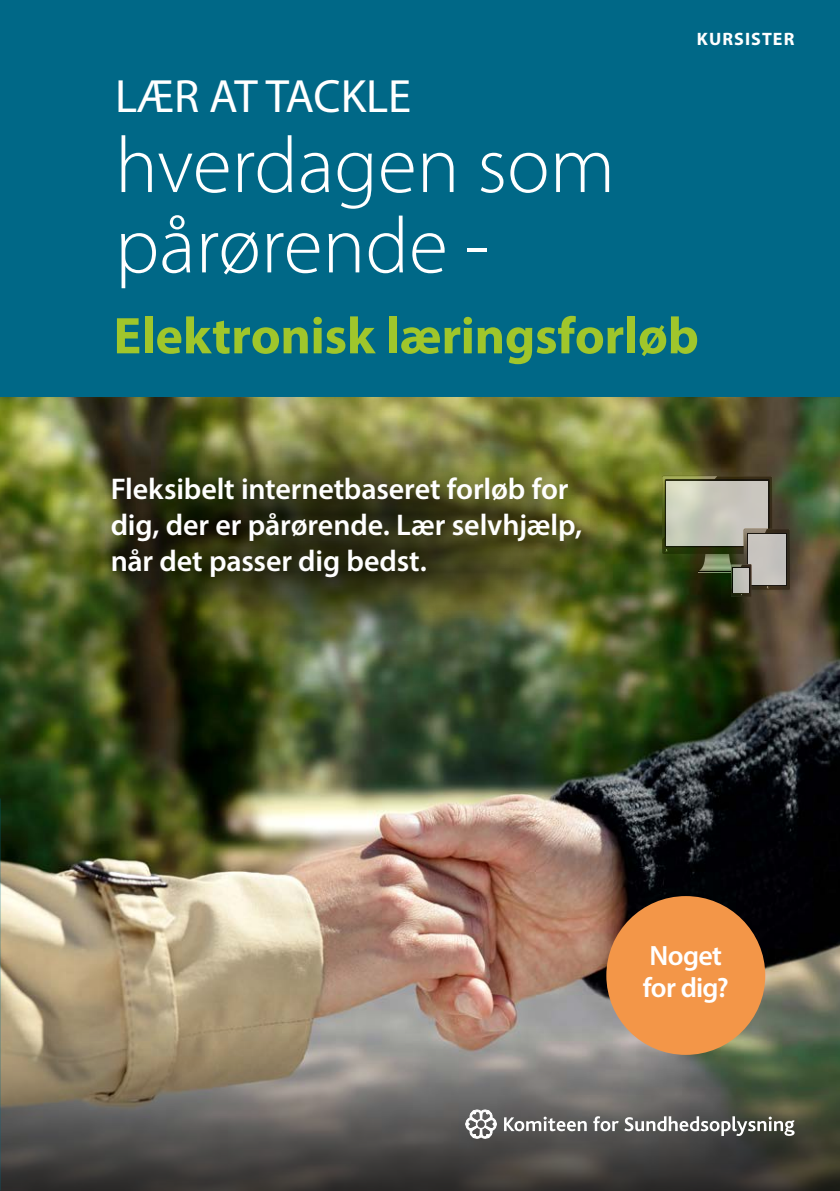
<style>
.page{position:relative;width:840px;height:1191px;background:#fff}
.page>*{position:absolute;margin:0;border:0;box-sizing:border-box;transform-origin:0 0}
.t1{font:300 80px/80.4px "Myriad Pro";color:#fff}
.t2{font:700 52px "Myriad Pro";letter-spacing:-.005em;color:#a0c62b}
.t3{font:46.8px "Myriad Pro";color:#fff}
.t4{font:600 30px/36px "Myriad Pro";letter-spacing:-.005em;color:#fff}
.t5{font:600 28px/32px "Myriad Pro";letter-spacing:-.025em;color:#fff}
.t6{font:700 18px "Myriad Pro";letter-spacing:.06em;color:#fff}
</style>
<div class="page">
<img style="left:0;top:397px;width:839px;height:594px">
<svg style="left:83px;top:387px;width:542px;height:255px;background:#767839"></svg>
<svg style="left:83px;top:443px;width:542px;height:255px;background:#454b23"></svg>
<svg style="left:0;top:991px;width:839px;height:200px;background:#716b60"></svg>
<div style="left:0;top:0;width:839px;height:397px;background:#006887"></div>
<svg style="left:465px;top:1110px;width:31px;height:28px"></svg>
<div style="left:475px;top:1118px;width:11px;height:11px;border:2px solid #fff;border-radius:50%"></div>
<svg style="left:503px;top:1116px;width:83px;height:15px"></svg>
<svg style="left:593px;top:1116px;width:25px;height:15px"></svg>
<svg style="left:624px;top:1116px;width:170px;height:20px"></svg>
<div style="left:606px;top:896px;width:158px;height:158px;background:#f39648;border-radius:50%"></div>
<img style="left:656px;top:567px;width:6px;height:11px">
<img style="left:789px;top:587px;width:5px;height:6px">
<img style="left:728px;top:596px;width:25px;height:3px">
<svg style="left:662px;top:476px;width:127px;height:120px;background:#898c77"></svg>
<h3 class="t3" style="left:115px;top:67px;width:297px">LÆR AT TACKLE</h3>
<h1 class="t1" style="left:115px;top:124px;width:501px">hverdagen som pårørende -</h1>
<p class="t6" style="left:696px;top:28px;width:99px">KURSISTER</p>
<h2 class="t2" style="left:113px;top:302px;width:586px">Elektronisk læringsforløb</h2>
<p class="t4" style="left:111px;top:470px;width:473px">Fleksibelt internetbaseret forløb for dig, der er pårørende. Lær selvhjælp, når det passer dig bedst.</p>
<p class="t5" style="left:642px;top:939px;width:88px">Noget for dig?</p>
</div>
